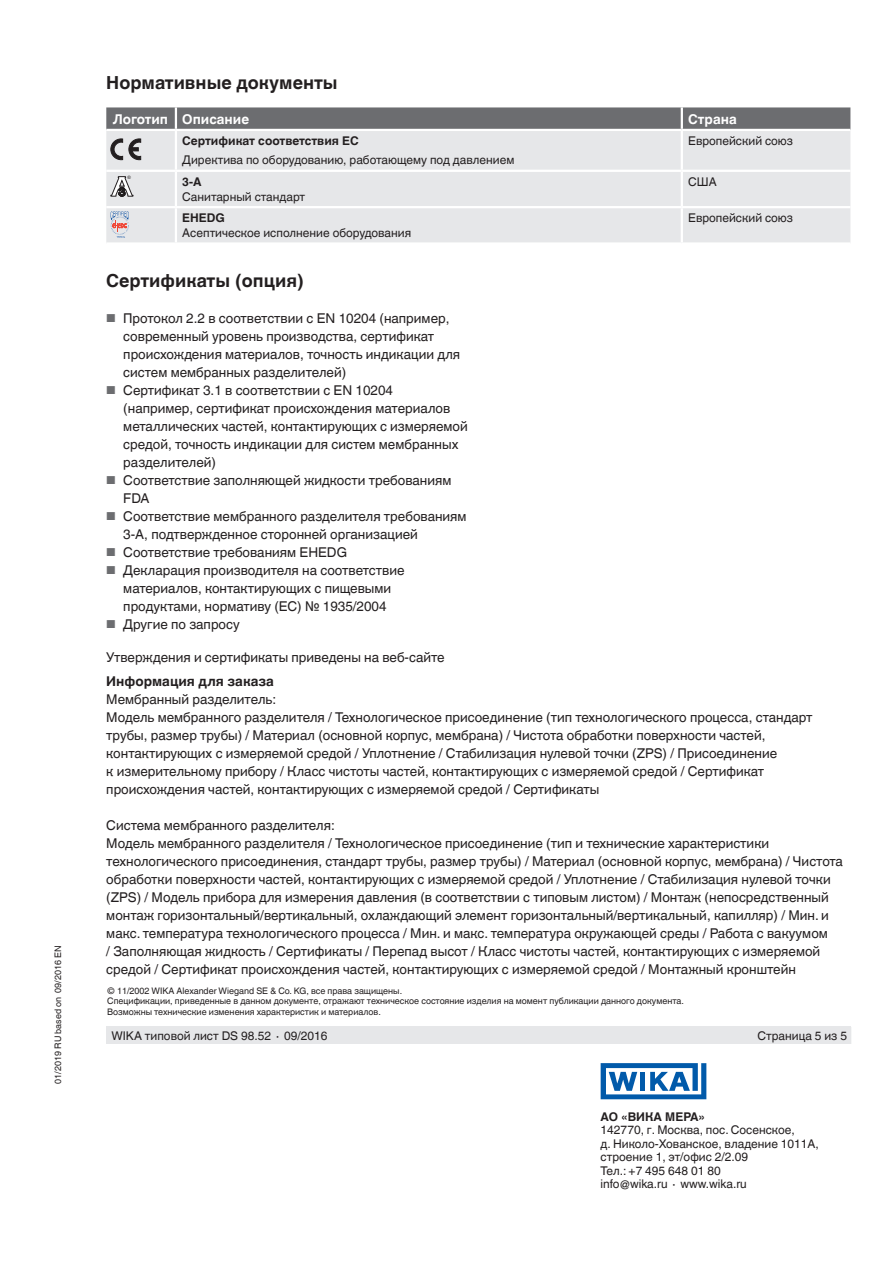
<style>
.page{position:relative;width:893px;height:1263px;background:#fff}
.page>*{position:absolute;margin:0;border:0;box-sizing:border-box;transform-origin:0 0}
.t1{font:700 18px "Helvetica World";color:#231f20}
.t2{font:13.5px/18px "Helvetica World";color:#231f20}
.t3{font:700 13.5px "Helvetica World";color:#fff}
.t4{font:700 13.5px "Helvetica World";color:#231f20}
.t5{font:12px/13.5px "Helvetica World";color:#231f20}
.t6{font:700 12px "Helvetica World";color:#231f20}
.t7{font:9px/10.5px "Helvetica World";color:#231f20}
.t8{font:4.65px "Arial";color:#231f20}
.s1{font-size:11.55px;color:#6c6d70}
</style>
<div class="page">
<div style="left:106px;top:1026px;width:744px;height:18px;background:#e6e7e9"></div>
<svg style="left:601px;top:1063px;width:105px;height:36px"></svg>
<svg style="left:106px;top:107px;width:744px;height:22px;background:#717274"></svg>
<div style="left:106px;top:131px;width:744px;height:111px;background:#e6e7e9"></div>
<hr style="left:106px;top:170px;width:70px;height:2px;background:#fff">
<hr style="left:176px;top:170px;width:506px;height:2px;background:#fff">
<hr style="left:682px;top:170px;width:168px;height:2px;background:#fff">
<hr style="left:106px;top:206px;width:70px;height:2px;background:#fff">
<hr style="left:682px;top:206px;width:168px;height:2px;background:#fff">
<hr style="left:681px;top:131px;width:2px;height:39px;background:#fff">
<hr style="left:175px;top:131px;width:2px;height:39px;background:#fff">
<hr style="left:176px;top:206px;width:506px;height:2px;background:#fff">
<hr style="left:175px;top:107px;width:2px;height:22px;background:#fff">
<hr style="left:681px;top:107px;width:2px;height:22px;background:#fff">
<hr style="left:681px;top:172px;width:2px;height:34px;background:#fff">
<hr style="left:681px;top:208px;width:2px;height:34px;background:#fff">
<hr style="left:175px;top:172px;width:2px;height:34px;background:#fff">
<hr style="left:175px;top:208px;width:2px;height:34px;background:#fff">
<svg style="left:111px;top:139px;width:12px;height:21px"></svg>
<svg style="left:129px;top:139px;width:12px;height:21px"></svg>
<svg style="left:111px;top:177px;width:22px;height:19px"></svg>
<svg style="left:111px;top:212px;width:18px;height:26px"></svg>
<p class="t7" style="left:53px;top:1083px;width:140px;rotate:-90deg">01/2019 RU based on 09/2016 EN</p>
<h1 class="t1" style="left:106px;top:73px;width:233px">Нормативные документы</h1>
<p class="t3" style="left:113px;top:111px;width:138px">Логотип Описание</p>
<p class="t3" style="left:688px;top:111px;width:50px">Страна</p>
<p class="t6" style="left:182px;top:134px;width:178px">Сертификат соответствия ЕС</p>
<p class="t5" style="left:182px;top:154px;width:334px">Директива по оборудованию, работающему под давлением</p>
<p class="t5" style="left:688px;top:134px;width:106px">Европейский союз</p>
<p class="t8" style="left:128px;top:174px;width:5px">®</p>
<p class="t6" style="left:182px;top:175px;width:21px">3-A</p>
<p class="t5" style="left:182px;top:190px;width:124px">Санитарный стандарт</p>
<p class="t5" style="left:688px;top:175px;width:30px">США</p>
<p class="t6" style="left:182px;top:211px;width:44px">EHEDG</p>
<p class="t5" style="left:182px;top:226px;width:230px">Асептическое исполнение оборудования</p>
<p class="t5" style="left:688px;top:211px;width:106px">Европейский союз</p>
<h1 class="t1" style="left:106px;top:270px;width:199px">Сертификаты (опция)</h1>
<p class="t2" style="left:123px;top:309px;width:338px;text-indent:-17px"><span class="s1">■</span> Протокол 2.2 в соответствии с EN 10204 (например, современный уровень производства, сертификат происхождения материалов, точность индикации для систем мембранных разделителей)</p>
<p class="t2" style="left:123px;top:381px;width:346px;text-indent:-17px"><span class="s1">■</span> Сертификат 3.1 в соответствии с EN 10204<br>(например, сертификат происхождения материалов металлических частей, контактирующих с измеряемой средой, точность индикации для систем мембранных разделителей)</p>
<p class="t2" style="left:123px;top:471px;width:330px;text-indent:-17px"><span class="s1">■</span> Соответствие заполняющей жидкости требованиям<br>FDA</p>
<p class="t2" style="left:123px;top:507px;width:345px;text-indent:-17px"><span class="s1">■</span> Соответствие мембранного разделителя требованиям<br>3-A, подтвержденное сторонней организацией</p>
<p class="t2" style="left:106px;top:543px;width:242px"><span class="s1">■</span> Соответствие требованиям EHEDG</p>
<p class="t2" style="left:106px;top:561px;width:300px;text-align:center"><span class="s1">■</span> Декларация производителя на соответствие материалов, контактирующих с пищевыми продуктами, нормативу (EC) № 1935/2004</p>
<p class="t2" style="left:106px;top:615px;width:135px"><span class="s1">■</span> Другие по запросу</p>
<p class="t2" style="left:106px;top:648px;width:340px">Утверждения и сертификаты приведены на веб-сайте</p>
<p class="t4" style="left:106px;top:674px;width:169px">Информация для заказа</p>
<p class="t2" style="left:106px;top:691px;width:708px">Мембранный разделитель:<br>Модель мембранного разделителя / Технологическое присоединение (тип технологического процесса, стандарт трубы, размер трубы) / Материал (основной корпус, мембрана) / Чистота обработки поверхности частей, контактирующих с измеряемой средой / Уплотнение / Стабилизация нулевой точки (ZPS) / Присоединение<br>к измерительному прибору / Класс чистоты частей, контактирующих с измеряемой средой / Сертификат происхождения частей, контактирующих с измеряемой средой / Сертификаты</p>
<p class="t2" style="left:106px;top:816px;width:738px">Система мембранного разделителя:<br>Модель мембранного разделителя / Технологическое присоединение (тип и технические характеристики технологического присоединения, стандарт трубы, размер трубы) / Материал (основной корпус, мембрана) / Чистота обработки поверхности частей, контактирующих с измеряемой средой / Уплотнение / Стабилизация нулевой точки (ZPS) / Модель прибора для измерения давления (в соответствии с типовым листом) / Монтаж (непосредственный монтаж горизонтальный/вертикальный, охлаждающий элемент горизонтальный/вертикальный, капилляр) / Мин. и макс. температура технологического процесса / Мин. и макс. температура окружающей среды / Работа с вакуумом<br>/ Заполняющая жидкость / Сертификаты / Перепад высот / Класс чистоты частей, контактирующих с измеряемой средой / Сертификат происхождения частей, контактирующих с измеряемой средой / Монтажный кронштейн</p>
<p class="t7" style="left:107px;top:985px;width:578px">© 11/2002 WIKA Alexander Wiegand SE &amp; Co. KG, все права защищены.<br>Спецификации, приведенные в данном документе, отражают техническое состояние изделия на момент публикации данного документа.<br>Возможны технические изменения характеристик и материалов.</p>
<p class="t5" style="left:111px;top:1029px;width:218px">WIKA типовой лист DS 98.52 ∙ 09/2016</p>
<p class="t5" style="left:757px;top:1029px;width:91px">Страница 5 из 5</p>
<p class="t6" style="left:601px;top:1109px;width:106px">АО «ВИКА МЕРА»</p>
<p class="t5" style="left:601px;top:1123px;width:220px">142770, г. Москва, пос. Сосенское,<br>д. Николо-Хованское, владение 1011А, строение 1, эт/офис 2/2.09<br>Тел.: +7 495 648 01 80<br>info@wika.ru ∙ www.wika.ru</p>
</div>
